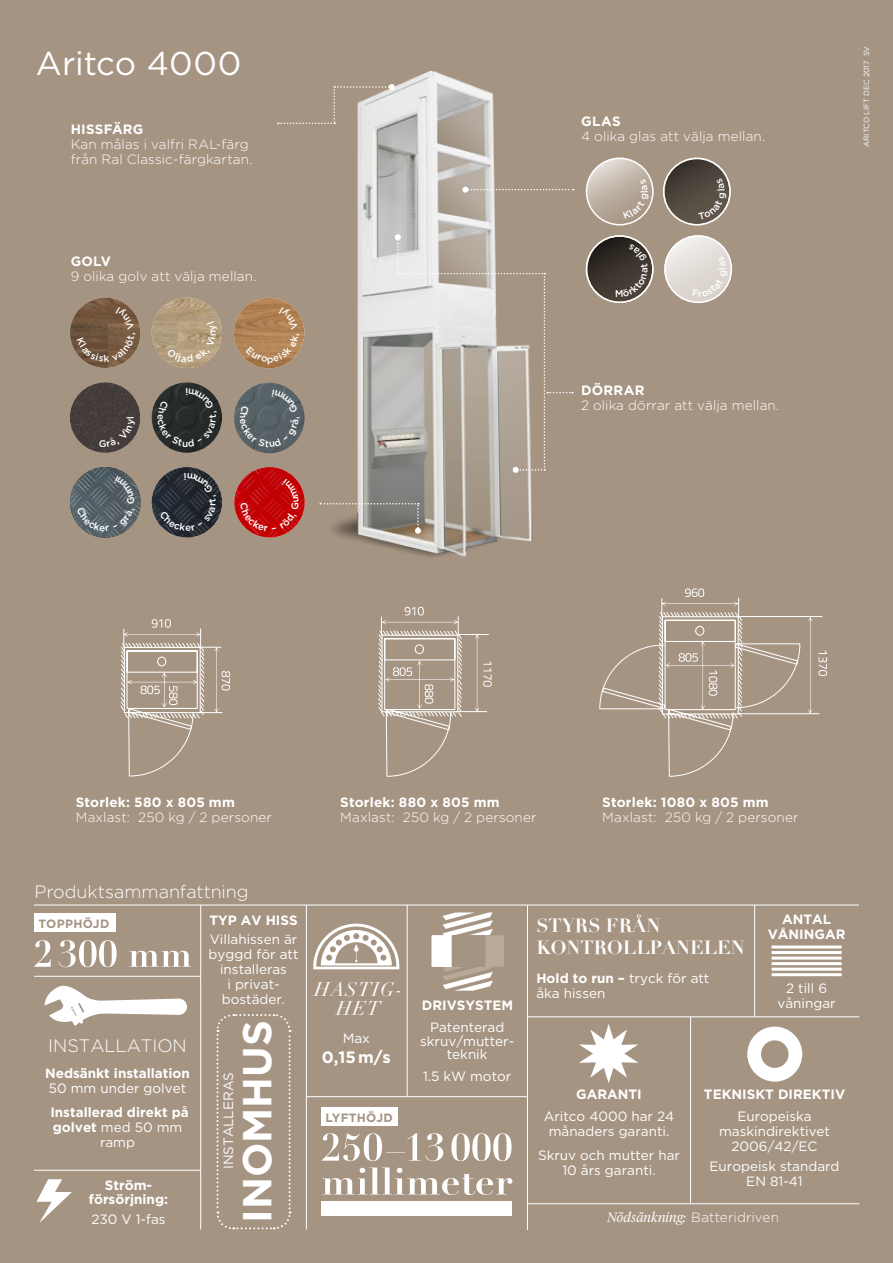
<style>
.page{position:relative;width:893px;height:1263px;background:#a59482}
.page>*{position:absolute;margin:0;border:0;box-sizing:border-box;transform-origin:0 0}
.t1{font:700 40.5px "Gotham";color:#fff}
.t2{font:33px "Gotham";color:#fff}
.t3{font:italic 19.5px/19.5px "Didot";letter-spacing:.04em;color:#fff;text-align:center}
.t4{font:700 18.75px/22.5px "Didot";color:#fff}
.t5{font:300 18px "Gotham";color:#fff}
.t6{font:700 16.5px "Gotham";color:#fff}
.t7{font:13.5px/15px "Gotham";color:#fff;text-align:center}
.t8{font:300 13.5px/15px "Gotham";letter-spacing:.01em;color:#fff}
.t9{font:700 13.5px/15px "Gotham";color:#fff;text-align:center}
.t10{font:700 12px "Gotham";letter-spacing:.02em;color:#a59482}
.t11{font:7.5px "Gotham";color:#fff}
.s1{font-weight:400}
.s2{font-weight:700}
.s3{font-family:"Tiempos Headline";font-style:italic}
</style>
<div class="page">
<img style="left:151px;top:70px;width:521px;height:487px">
<svg style="left:278px;top:84px;width:117px;height:40px"></svg>
<svg style="left:462px;top:187px;width:112px;height:6px"></svg>
<svg style="left:395px;top:234px;width:178px;height:239px"></svg>
<svg style="left:320px;top:503px;width:101px;height:31px"></svg>
<svg style="left:121px;top:619px;width:109px;height:157px"></svg>
<hr style="left:457px;top:634px;width:32px;height:1px;background:#fff">
<svg style="left:475px;top:635px;width:17px;height:76px"></svg>
<svg style="left:378px;top:607px;width:84px;height:169px"></svg>
<hr style="left:456px;top:711px;width:31px;height:1px;background:#fff">
<hr style="left:737px;top:713px;width:82px;height:1px;background:#fff">
<hr style="left:737px;top:616px;width:85px;height:1px;background:#fff">
<svg style="left:808px;top:617px;width:4px;height:96px"></svg>
<svg style="left:818px;top:650px;width:9px;height:26px"></svg>
<svg style="left:600px;top:588px;width:200px;height:188px"></svg>
<svg style="left:586px;top:236px;width:67px;height:66px;background:#403933"></svg>
<div style="left:586px;top:235px;width:68px;height:68px;border:2px solid #fff;border-radius:50%"></div>
<svg style="left:664px;top:158px;width:66px;height:67px;background:#534b43"></svg>
<div style="left:663px;top:158px;width:68px;height:67px;border:2px solid #fff;border-radius:50%"></div>
<svg style="left:586px;top:158px;width:67px;height:67px;background:#c6bbb0"></svg>
<div style="left:586px;top:158px;width:68px;height:67px;border:2px solid #fff;border-radius:50%"></div>
<svg style="left:665px;top:236px;width:66px;height:66px;background:#e7e3de"></svg>
<div style="left:664px;top:235px;width:68px;height:68px;border:2px solid #fff;border-radius:50%"></div>
<img style="left:152px;top:382px;width:70px;height:71px;border-radius:35px">
<div style="left:70px;top:382px;width:70px;height:71px;background:#453d3a;border-radius:35px"></div>
<img style="left:234px;top:467px;width:71px;height:70px;border-radius:35px">
<img style="left:234px;top:298px;width:70px;height:70px;border-radius:35px">
<img style="left:70px;top:467px;width:71px;height:70px">
<img style="left:70px;top:298px;width:71px;height:70px;border-radius:35px">
<img style="left:234px;top:383px;width:71px;height:70px;border-radius:35px">
<img style="left:152px;top:467px;width:70px;height:70px;border-radius:35px">
<img style="left:152px;top:298px;width:70px;height:70px;border-radius:35px">
<hr style="left:200px;top:905px;width:1px;height:325px;background:#fff">
<hr style="left:306px;top:905px;width:1px;height:325px;background:#fff">
<hr style="left:34px;top:905px;width:825px;height:1px;background:#fff">
<hr style="left:34px;top:976px;width:167px;height:1px;background:#fff">
<hr style="left:34px;top:1170px;width:167px;height:1px;background:#fff">
<hr style="left:306px;top:1096px;width:221px;height:1px;background:#fff">
<hr style="left:528px;top:1016px;width:331px;height:1px;background:#fff">
<hr style="left:528px;top:1203px;width:331px;height:1px;background:#fff">
<hr style="left:407px;top:905px;width:1px;height:191px;background:#fff">
<hr style="left:527px;top:905px;width:1px;height:325px;background:#fff">
<hr style="left:690px;top:1017px;width:1px;height:187px;background:#fff">
<hr style="left:754px;top:905px;width:1px;height:112px;background:#fff">
<svg style="left:45px;top:985px;width:142px;height:40px"></svg>
<svg style="left:313px;top:924px;width:86px;height:45px"></svg>
<svg style="left:431px;top:912px;width:73px;height:79px"></svg>
<svg style="left:579px;top:1024px;width:59px;height:59px"></svg>
<svg style="left:747px;top:1026px;width:55px;height:55px"></svg>
<svg style="left:37px;top:1179px;width:35px;height:44px"></svg>
<svg style="left:216px;top:1014px;width:76px;height:216px"></svg>
<hr style="left:772px;top:973px;width:70px;height:3px;background:#fff">
<hr style="left:772px;top:968px;width:70px;height:3px;background:#fff">
<hr style="left:772px;top:962px;width:70px;height:3px;background:#fff">
<hr style="left:772px;top:956px;width:70px;height:3px;background:#fff">
<hr style="left:772px;top:951px;width:70px;height:3px;background:#fff">
<hr style="left:772px;top:945px;width:70px;height:3px;background:#fff">
<svg style="left:34px;top:940px;width:157px;height:27px"></svg>
<div style="left:34px;top:914px;width:82px;height:18px;background:#fff"></div>
<svg style="left:323px;top:1167px;width:189px;height:28px"></svg>
<div style="left:321px;top:1201px;width:191px;height:14px;background:#fff"></div>
<svg style="left:322px;top:1133px;width:190px;height:28px"></svg>
<div style="left:321px;top:1108px;width:77px;height:18px;background:#fff"></div>
<svg style="left:692px;top:256px;width:36px;height:41px"></svg>
<svg style="left:616px;top:244px;width:32px;height:53px;background:#463e36"></svg>
<svg style="left:698px;top:178px;width:28px;height:42px"></svg>
<svg style="left:623px;top:179px;width:26px;height:40px"></svg>
<svg style="left:77px;top:307px;width:59px;height:55px;background:#745841"></svg>
<svg style="left:246px;top:307px;width:54px;height:57px;background:#af8355"></svg>
<svg style="left:77px;top:476px;width:58px;height:55px;background:#59646a"></svg>
<svg style="left:240px;top:479px;width:59px;height:52px;background:#c2090c"></svg>
<svg style="left:158px;top:388px;width:59px;height:59px;background:#2d302e"></svg>
<svg style="left:240px;top:389px;width:60px;height:58px;background:#5b6467"></svg>
<svg style="left:160px;top:473px;width:57px;height:58px;background:#2b2f36"></svg>
<svg style="left:99px;top:417px;width:36px;height:30px"></svg>
<svg style="left:167px;top:321px;width:50px;height:41px"></svg>
<h2 class="t2" style="left:36px;top:43px;width:207px">Aritco 4000</h2>
<p class="t11" style="left:862px;top:147px;width:102px;rotate:-90deg">ARITCO LIFT DEC 2017 SV</p>
<p class="t9" style="left:581px;top:114px;width:41px">GLAS</p>
<p class="t8" style="left:581px;top:128px;width:186px">4 olika glas att välja mellan.</p>
<p class="t9" style="left:71px;top:121px;width:74px">HISSFÄRG</p>
<p class="t8" style="left:71px;top:136px;width:183px">Kan målas i valfri RAL-färg från Ral Classic-färgkartan.</p>
<p class="t9" style="left:71px;top:254px;width:42px">GOLV</p>
<p class="t8" style="left:71px;top:268px;width:187px">9 olika golv att välja mellan.</p>
<p class="t9" style="left:581px;top:382px;width:65px">DÖRRAR</p>
<p class="t8" style="left:581px;top:397px;width:200px">2 olika dörrar att välja mellan.</p>
<p class="t9" style="left:76px;top:794px;width:161px">Storlek: 580 x 805 mm</p>
<p class="t8" style="left:76px;top:809px;width:198px">Maxlast: 250 kg / 2 personer</p>
<p class="t9" style="left:340px;top:794px;width:161px">Storlek: 880 x 805 mm</p>
<p class="t8" style="left:340px;top:809px;width:198px">Maxlast: 250 kg / 2 personer</p>
<p class="t9" style="left:602px;top:794px;width:168px">Storlek: 1080 x 805 mm</p>
<p class="t8" style="left:602px;top:809px;width:198px">Maxlast: 250 kg / 2 personer</p>
<h3 class="t5" style="left:35px;top:880px;width:216px">Produktsammanfattning</h3>
<p class="t10" style="left:39px;top:915px;width:72px">TOPPHÖJD</p>
<h3 class="t5" style="left:48px;top:1034px;width:140px">INSTALLATION</h3>
<p class="t9" style="left:45px;top:1066px;width:146px">Nedsänkt installation</p>
<p class="t7" style="left:49px;top:1080px;width:139px">50 mm under golvet</p>
<p class="t9" style="left:50px;top:1104px;width:140px">Installerad direkt på golvet <span class="s1">med 50 mm ramp</span></p>
<p class="t9" style="left:89px;top:1178px;width:81px;line-height:14.2px">Ström&shy;försörjning:</p>
<p class="t7" style="left:91px;top:1211px;width:76px">230 V 1-fas</p>
<p class="t9" style="left:209px;top:912px;width:90px">TYP AV HISS</p>
<p class="t7" style="left:209px;top:931px;width:91px">Villahissen är byggd för att installeras<br>i privat&shy;bostäder.</p>
<h1 class="t1" style="left:230px;top:1223px;width:204px;rotate:-90deg">INOMHUS</h1>
<p class="t7" style="left:221px;top:1169px;width:99px;rotate:-90deg">INSTALLERAS</p>
<h3 class="t3" style="left:314px;top:979px;width:90px">HASTIG-<br>HET</h3>
<p class="t7" style="left:343px;top:1030px;width:29px">Max</p>
<p class="t6" style="left:322px;top:1046px;width:71px">0,15 m/s</p>
<p class="t10" style="left:325px;top:1109px;width:69px">LYFTHÖJD</p>
<p class="t9" style="left:422px;top:997px;width:93px">DRIVSYSTEM</p>
<p class="t7" style="left:420px;top:1020px;width:95px;line-height:13.5px">Patenterad skruv/mutter&shy;teknik</p>
<p class="t7" style="left:423px;top:1069px;width:90px">1.5 kW motor</p>
<h3 class="t4" style="left:536px;top:914px;width:210px">STYRS FRÅN<br>KONTROLLPANELEN</h3>
<p class="t7" style="left:536px;top:970px;width:175px;text-align:left"><span class="s2">Hold to run –</span> tryck för att åka hissen</p>
<p class="t9" style="left:768px;top:911px;width:79px">ANTAL<br>VÅNINGAR</p>
<p class="t7" style="left:777px;top:980px;width:60px">2 till 6 våningar</p>
<p class="t9" style="left:576px;top:1087px;width:67px">GARANTI</p>
<p class="t7" style="left:544px;top:1109px;width:132px">Aritco 4000 har 24 månaders garanti.</p>
<p class="t7" style="left:538px;top:1147px;width:144px">Skruv och mutter har<br>10 års garanti.</p>
<p class="t9" style="left:704px;top:1087px;width:143px">TEKNISKT DIREKTIV</p>
<p class="t7" style="left:719px;top:1109px;width:112px">Europeiska maskindirektivet<br>2006/42/EC</p>
<p class="t7" style="left:709px;top:1158px;width:132px">Europeisk standard<br>EN 81-41</p>
<p class="t8" style="left:607px;top:1209px;width:173px"><span class="s3">Nödsänkning:</span> Batteridriven</p>
</div>
